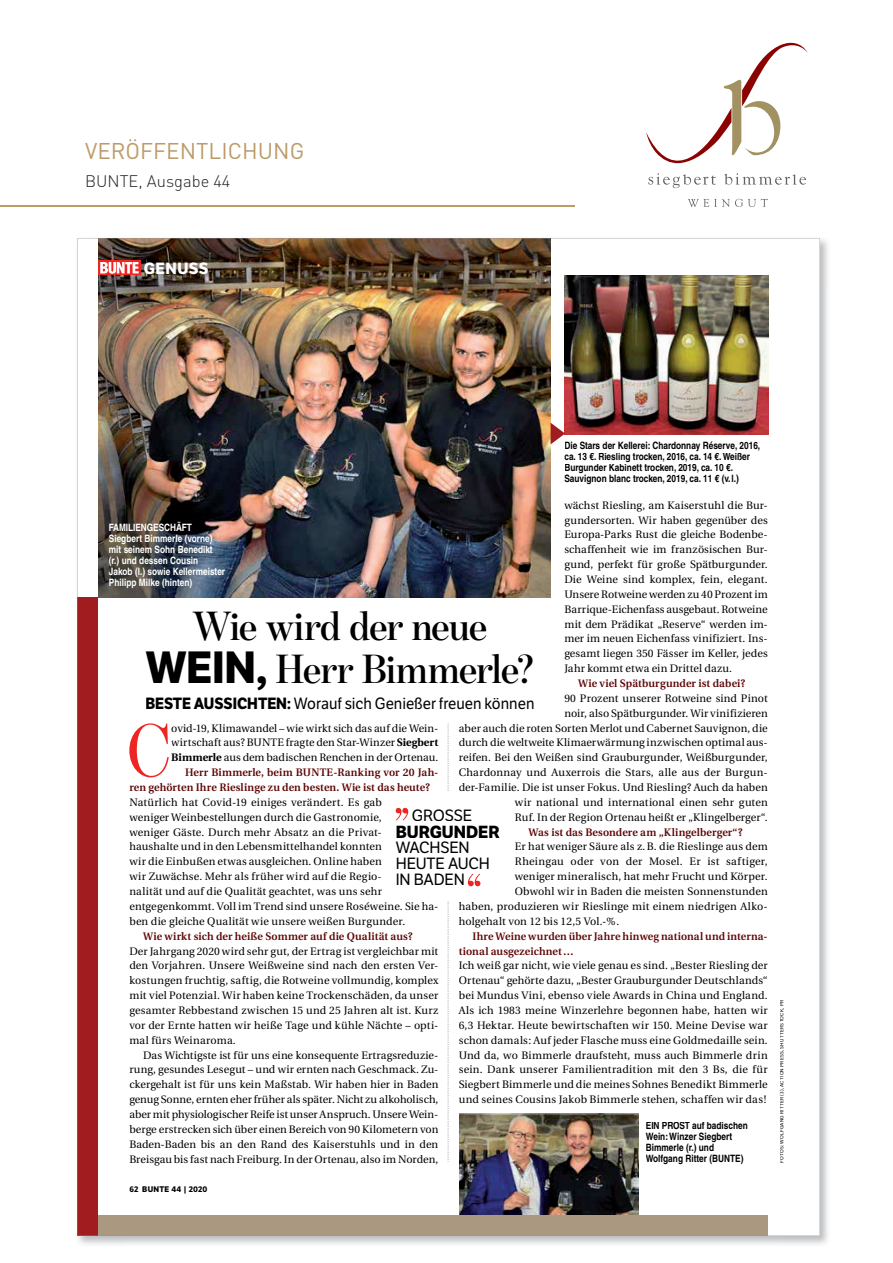
<style>
.page{position:relative;width:893px;height:1263px;background:#fff}
.page>*{position:absolute;margin:0;border:0;box-sizing:border-box;transform-origin:0 0}
.t1{font:76.05px "Benton Mod Disp";color:#ed2523}
.t2{font:600 41.4px/42.6px "Benton Mod Disp";letter-spacing:-.015em;color:#000;text-align:center}
.t3{font:22.5px "DIN";color:#bc9b69}
.t4{font:700 17.1px "LFT Etica";color:#000}
.t5{font:300 16.5px "DIN";color:#231f20}
.t6{font:15.9px "LFT Etica";letter-spacing:-.005em;color:#000;scale:.95 1}
.t7{font:15.9px/15.9px "LFT Etica";letter-spacing:-.005em;color:#000}
.t8{font:700 15.9px "LFT Etica";letter-spacing:.035em;color:#fff}
.t9{font:10.8px/14.9px "Utopia";letter-spacing:.01em;color:#000;text-align:justify}
.t10{font:600 10.8px/14.9px "Utopia";letter-spacing:.01em;color:#5d0505}
.t11{font:700 condensed 10.05px/10.9px "Helvetica LT";color:#000}
.t12{font:700 condensed 10.05px/10.9px "Helvetica LT";color:#fff}
.t13{font:700 7.95px "LFT Etica";letter-spacing:.025em;color:#000}
.t14{font:4.8px "LFT Etica";letter-spacing:.05em;color:#000}
.s1{font-family:"LFT Etica";font-weight:700;font-size:43.8px}
.s2{font-weight:700}
</style>
<div class="page">
<svg style="left:646px;top:43px;width:162px;height:145px"></svg>
<svg style="left:688px;top:199px;width:80px;height:8px"></svg>
<hr style="left:0;top:205px;width:574px;height:2px;background:#bc9b69">
<img style="left:77px;top:288px;width:47px;height:956px">
<img style="left:782px;top:288px;width:46px;height:956px">
<img style="left:78px;top:238px;width:742px;height:998px">
<h3 class="t3" style="left:85px;top:137px;width:221px">VERÖFFENTLICHUNG</h3>
<h3 class="t5" style="left:85px;top:171px;width:147px">BUNTE, Ausgabe 44</h3>
<h3 class="t8" style="left:144px;top:258px;width:66px">GENUSS</h3>
<p class="t11" style="left:564px;top:440px;width:197px">Die Stars der Kellerei: Chardonnay Réserve, 2016, ca. 13 €. Riesling trocken, 2016, ca. 14 €. Weißer Burgunder Kabinett trocken, 2019, ca. 10 €.<br>Sauvignon blanc trocken, 2019, ca. 11 € (v.l.)</p>
<p class="t9" style="left:564px;top:498px;width:205px">wächst Riesling, am Kaiserstuhl die Bur&shy;gundersorten. Wir haben gegenüber des Europa-Parks Rust die gleiche Bodenbe&shy;schaffenheit wie im französischen Bur&shy;gund, perfekt für große Spätburgunder.<br>Die Weine sind komplex, fein, elegant.<br>Unsere Rotweine werden zu 40 Prozent im Barrique-Eichenfass ausgebaut. Rotweine mit dem Prädikat „Reserve“ werden im&shy;mer im neuen Eichenfass vinifiziert. Ins&shy;gesamt liegen 350 Fässer im Keller, jedes Jahr kommt etwa ein Drittel dazu.</p>
<p class="t10" style="left:578px;top:676px;width:169px">Wie viel Spätburgunder ist dabei?</p>
<p class="t9" style="left:459px;top:691px;width:310px;text-align:right">90 Prozent unserer Rotweine sind Pinot<br>noir, also Spätburgunder. Wir vinifizieren<br>aber auch die roten Sorten Merlot und Cabernet Sauvignon, die durch die weltweite Klimaerwärmung inzwischen optimal aus&shy;reifen. Bei den Weißen sind Grauburgunder, Weißburgunder, Chardonnay und Auxerrois die Stars, alle aus der Burgun&shy;der-Familie. Die ist unser Fokus. Und Riesling? Auch da haben wir national und international einen sehr guten<br>Ruf. In der Region Ortenau heißt er „Klingelberger“.</p>
<p class="t10" style="left:529px;top:825px;width:216px">Was ist das Besondere am „Klingelberger“?</p>
<p class="t9" style="left:515px;top:839px;width:254px">Er hat weniger Säure als z.B. die Rieslinge aus dem</p>
<p class="t9" style="left:515px;top:854px;width:255px">Rheingau oder von der Mosel. Er ist saftiger,</p>
<p class="t9" style="left:515px;top:869px;width:255px">weniger mineralisch, hat mehr Frucht und Körper.</p>
<p class="t9" style="left:515px;top:884px;width:254px">Obwohl wir in Baden die meisten Sonnenstunden</p>
<p class="t9" style="left:459px;top:899px;width:310px">haben, produzieren wir Rieslinge mit einem niedrigen Alko-</p>
<p class="t9" style="left:459px;top:914px;width:162px">holgehalt von 12 bis 12,5 Vol.-%.</p>
<p class="t10" style="left:459px;top:929px;width:310px;text-indent:14px">Ihre Weine wurden über Jahre hinweg national und interna&shy;tional ausgezeichnet…</p>
<p class="t9" style="left:459px;top:958px;width:311px">Ich weiß gar nicht, wie viele genau es sind. „Bester Riesling der Ortenau“ gehörte dazu, „Bester Grauburgunder Deutschlands“ bei Mundus Vini, ebenso viele Awards in China und England.<br>Als ich 1983 meine Winzerlehre begonnen habe, hatten wir 6,3 Hektar. Heute bewirtschaften wir 150. Meine Devise war schon damals: Auf jeder Flasche muss eine Goldmedaille sein.<br>Und da, wo Bimmerle draufsteht, muss auch Bimmerle drin sein. Dank unserer Familientradition mit den 3 Bs, die für Siegbert Bimmerle und die meines Sohnes Benedikt Bimmerle und seines Cousins Jakob Bimmerle stehen, schaffen wir das!</p>
<p class="t12" style="left:109px;top:522px;width:118px">FAMILIENGESCHÄFT<br>Siegbert Bimmerle (vorne) mit seinem Sohn Benedikt (r.) und dessen Cousin<br>Jakob (l.) sowie Kellermeister<br>Philipp Milke (hinten)</p>
<h2 class="t2" style="left:146px;top:605px;width:390px">Wie wird der neue<br><span class="s1">WEIN,</span> Herr Bimmerle?</h2>
<h3 class="t6" style="left:145px;top:694px;width:411px"><span class="s2">BESTE AUSSICHTEN:</span> Worauf sich Genießer freuen können</h3>
<h1 class="t1" style="left:127px;top:709px;width:46px">C</h1>
<p class="t9" style="left:171px;top:721px;width:269px">ovid-19, Klimawandel – wie wirkt sich das auf die Wein-</p>
<p class="t9" style="left:171px;top:735px;width:269px">wirtschaft aus? BUNTE fragte den Star-Winzer <span class="s2">Siegbert</span></p>
<p class="t9" style="left:171px;top:750px;width:269px"><span class="s2">Bimmerle</span> aus dem badischen Renchen in der Ortenau.</p>
<p class="t10" style="left:185px;top:765px;width:255px">Herr Bimmerle, beim BUNTE-Ranking vor 20 Jah-</p>
<p class="t10" style="left:129px;top:780px;width:302px">ren gehörten Ihre Rieslinge zu den besten. Wie ist das heute?</p>
<p class="t9" style="left:129px;top:795px;width:310px;text-align:left">Natürlich hat Covid-19 einiges verändert. Es gab<br>weniger Weinbestellungen durch die Gastronomie,<br>weniger Gäste. Durch mehr Absatz an die Privat-<br>haushalte und in den Lebensmittelhandel konnten<br>wir die Einbußen etwas ausgleichen. Online haben<br>wir Zuwächse. Mehr als früher wird auf die Regio-<br>nalität und auf die Qualität geachtet, was uns sehr entgegenkommt. Voll im Trend sind unsere Roséweine. Sie ha&shy;ben die gleiche Qualität wie unsere weißen Burgunder.</p>
<p class="t10" style="left:143px;top:929px;width:271px">Wie wirkt sich der heiße Sommer auf die Qualität aus?</p>
<p class="t9" style="left:129px;top:944px;width:310px">Der Jahrgang 2020 wird sehr gut, der Ertrag ist vergleichbar mit den Vorjahren. Unsere Weißweine sind nach den ersten Ver&shy;kostungen fruchtig, saftig, die Rotweine vollmundig, komplex mit viel Potenzial. Wir haben keine Trockenschäden, da unser gesamter Rebbestand zwischen 15 und 25 Jahren alt ist. Kurz vor der Ernte hatten wir heiße Tage und kühle Nächte – opti&shy;mal fürs Weinaroma.</p>
<p class="t9" style="left:129px;top:1048px;width:311px;text-indent:14px">Das Wichtigste ist für uns eine konsequente Ertragsreduzie&shy;rung, gesundes Lesegut – und wir ernten nach Geschmack. Zu&shy;ckergehalt ist für uns kein Maßstab. Wir haben hier in Baden genug Sonne, ernten eher früher als später. Nicht zu alkoholisch, aber mit physiologischer Reife ist unser Anspruch. Unsere Wein&shy;berge erstrecken sich über einen Bereich von 90 Kilometern von Baden-Baden bis an den Rand des Kaiserstuhls und in den Breisgau bis fast nach Freiburg. In der Ortenau, also im Norden,</p>
<h3 class="t7" style="left:412px;top:807px;width:62px">GROSSE</h3>
<h3 class="t4" style="left:396px;top:821px;width:106px">BURGUNDER</h3>
<h3 class="t7" style="left:396px;top:840px;width:96px">WACHSEN<br>HEUTE AUCH<br>IN BADEN</h3>
<p class="t11" style="left:646px;top:1120px;width:103px">EIN PROST auf badischen<br>Wein: Winzer Siegbert<br>Bimmerle (r.) und<br>Wolfgang Ritter (BUNTE)</p>
<p class="t13" style="left:129px;top:1184px;width:80px">62 BUNTE 44 | 2020</p>
<p class="t14" style="left:779px;top:1163px;width:164px;rotate:-90deg">FOTOS: WOLFGANG RITTER (3), ACTION PRESS, SHUTTERSTOCK, PR</p>
</div>
